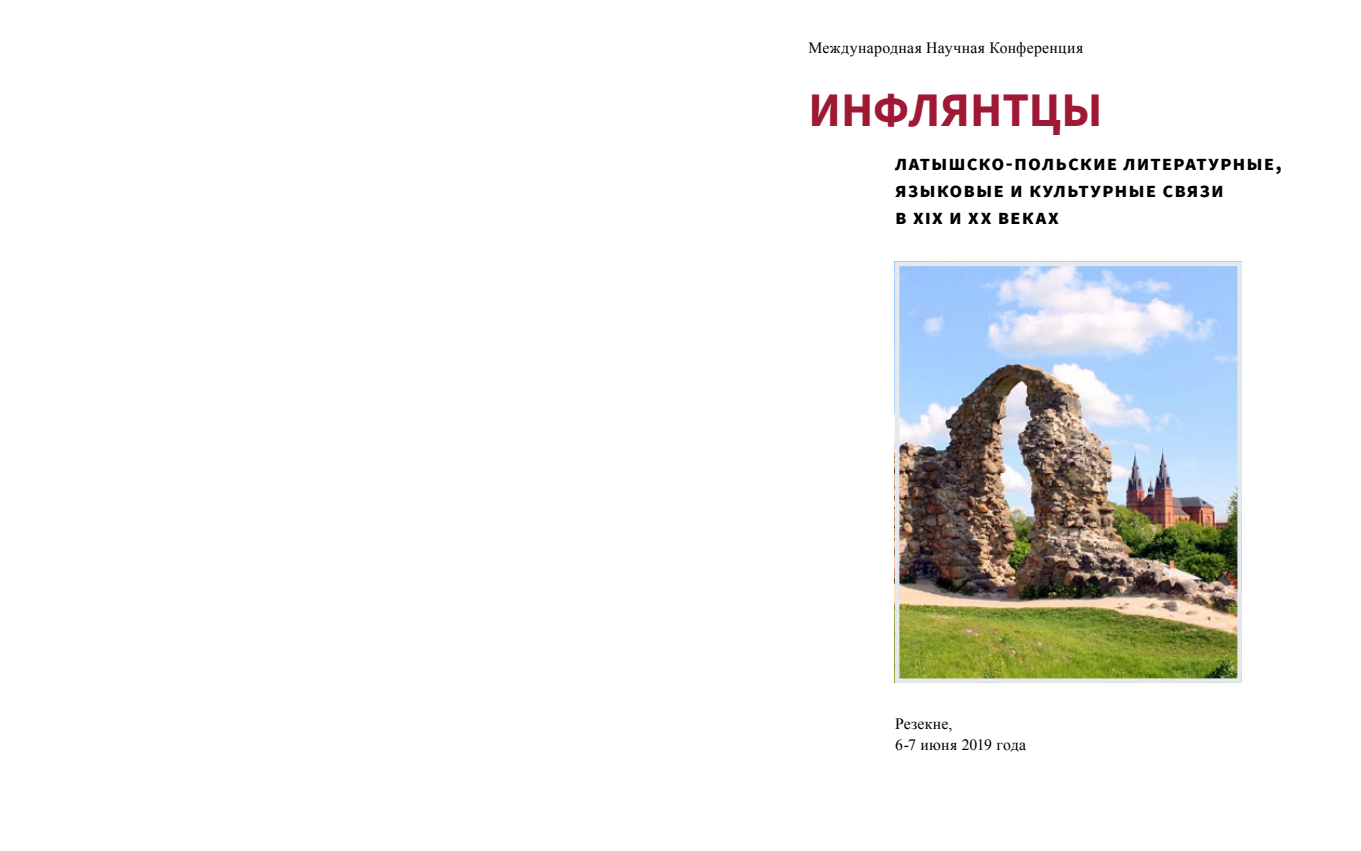
<style>
.page{position:relative;width:1361px;height:851px;background:#fff}
.page>*{position:absolute;margin:0;border:0;box-sizing:border-box;transform-origin:0 0}
.t1{font:700 48px "Source Sans Pro";color:#9f1935}
.t2{font:700 21px/27px "Source Sans Pro";letter-spacing:.06em;color:#000}
.t3{font:15.75px/21.6px "Times New Roman";letter-spacing:.015em;color:#000}
</style>
<div class="page">
<img style="left:900px;top:266px;width:337px;height:411px">
<div style="left:895px;top:261px;width:347px;height:421px;border:4px solid #e3e9ec"></div>
<p class="t3" style="left:808px;top:37px;width:276px">Международная Научная Конференция</p>
<h1 class="t1" style="left:808px;top:77px;width:295px">ИНФЛЯНТЦЫ</h1>
<p class="t2" style="left:895px;top:149px;width:388px">латышско-польские литературные, языковые и культурные связи<br>в xix и xx веках</p>
<p class="t3" style="left:895px;top:712px;width:132px">Резекне,<br>6-7 июня 2019 года</p>
</div>
